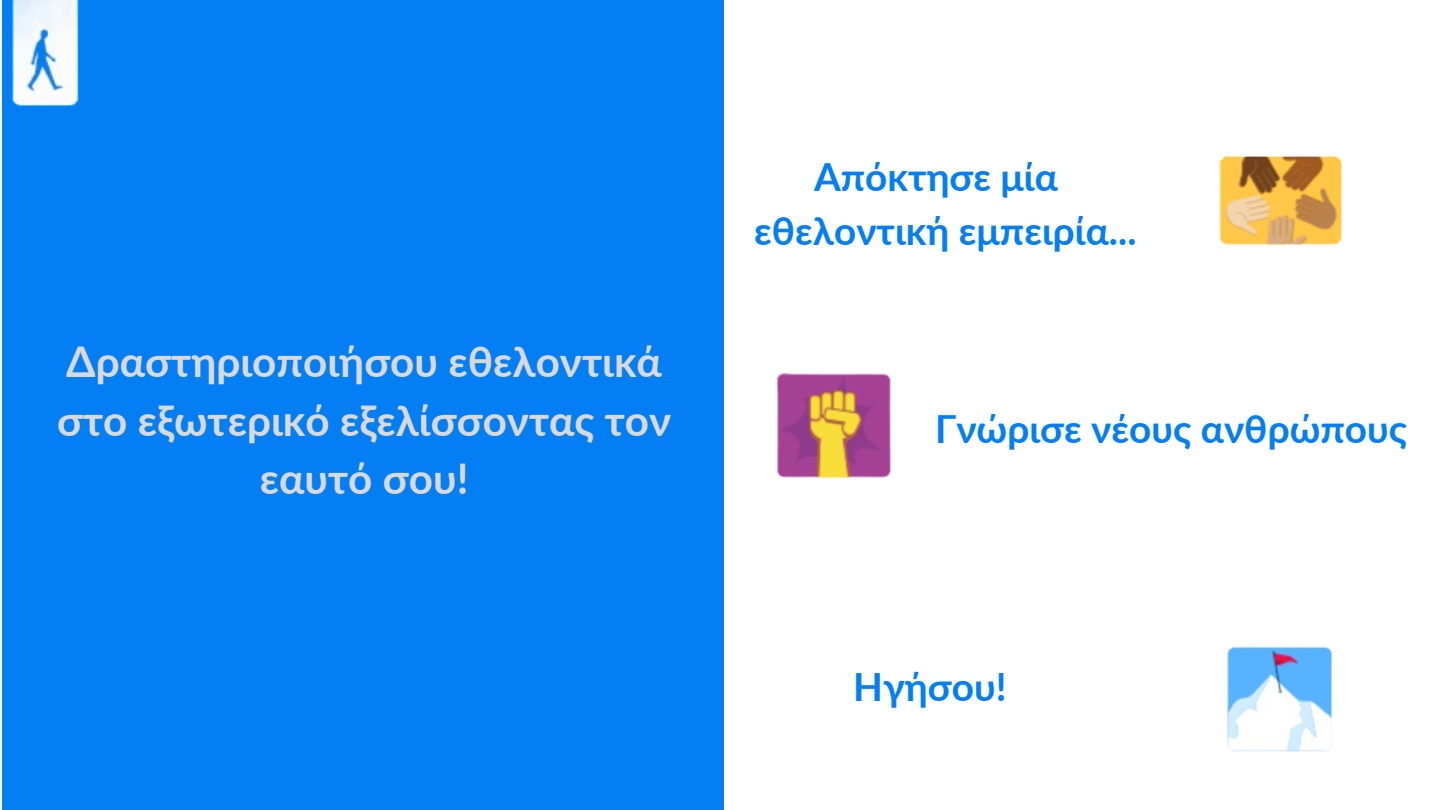
<style>
.page{position:relative;width:1440px;height:810px;background:#fff}
.page>*{position:absolute;margin:0;border:0;box-sizing:border-box;transform-origin:0 0}
.t1{font:700 42.2px/58.3px "Lato";color:#d9d9d9;text-align:center}
.t2{font:700 38.9px "Lato";color:#037ef3}
.t3{font:700 38.7px "Lato";color:#037ef3}
</style>
<div class="page">
<div style="left:3px;top:0;width:721px;height:810px;background:#037ef3"></div>
<img style="left:1218px;top:156px;width:124px;height:89px">
<img style="left:776px;top:373px;width:115px;height:105px">
<img style="left:1227px;top:646px;width:105px;height:106px">
<img style="left:2px;top:0;width:77px;height:128px">
<p class="t1" style="left:57px;top:332px;width:616px">Δραστηριοποιήσου εθελοντικά στο εξωτερικό εξελίσσοντας τον εαυτό σου!</p>
<p class="t3" style="left:814px;top:153px;width:245px">Απόκτησε μία</p>
<p class="t3" style="left:754px;top:207px;width:384px">εθελοντική εμπειρία...</p>
<p class="t3" style="left:935px;top:405px;width:474px">Γνώρισε νέους ανθρώπους</p>
<p class="t2" style="left:853px;top:662px;width:155px">Ηγήσου!</p>
</div>
